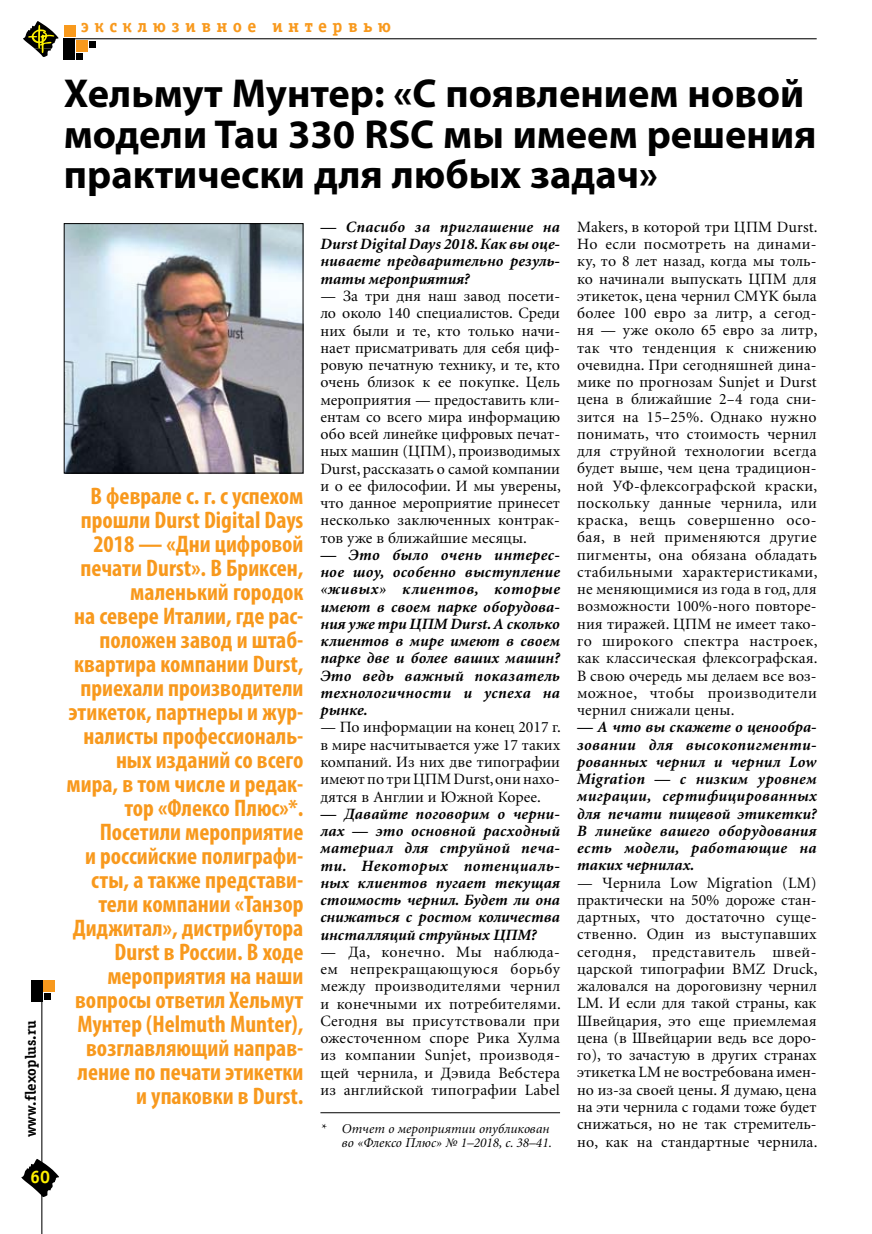
<style>
.page{position:relative;width:872px;height:1234px;background:#fff}
.page>*{position:absolute;margin:0;border:0;box-sizing:border-box;transform-origin:0 0}
.t1{font:700 40.5px/40.5px "Myriad Pro";color:#000}
.t2{font:700 condensed 24px/24px "Myriad Pro";color:#f8991d;text-align:right}
.t3{font:700 18px "Officina Serif C";letter-spacing:.3em;color:#f8991d}
.t4{font:700 18px "Officina Serif C";color:#fff200}
.t5{font:15.75px/17.2px "Minion Cyr";letter-spacing:.01em;color:#000;text-align:justify}
.t6{font:italic 700 15.75px/17.2px "Minion Cyr";letter-spacing:.01em;color:#000;text-align:justify}
.t7{font:700 15px "Officina Serif C";color:#000}
.t8{font:italic 13.5px/14.2px "Minion Cyr";color:#000;text-align:right}
</style>
<div class="page">
<svg style="left:23px;top:21px;width:36px;height:36px"></svg>
<div style="left:44px;top:992px;width:6px;height:7px;background:#000"></div>
<div style="left:31px;top:980px;width:11px;height:21px;background:#000"></div>
<div style="left:44px;top:980px;width:11px;height:11px;background:#f8991d"></div>
<hr style="left:41px;top:1000px;width:1px;height:233px;background:#000">
<svg style="left:21px;top:1158px;width:38px;height:38px"></svg>
<div style="left:76px;top:53px;width:7px;height:7px;background:#000"></div>
<svg style="left:90px;top:41px;width:6px;height:6px"></svg>
<div style="left:64px;top:39px;width:11px;height:21px;background:#000"></div>
<div style="left:77px;top:41px;width:11px;height:11px;background:#f8991d"></div>
<div style="left:64px;top:26px;width:11px;height:11px;background:#f8991d"></div>
<hr style="left:64px;top:38px;width:752px;height:1px;background:#000">
<img style="left:66px;top:225px;width:235px;height:246px">
<div style="left:64px;top:223px;width:239px;height:250px;border:1px solid #000"></div>
<hr style="left:320px;top:1112px;width:240px;height:1px;background:#000">
<p class="t3" style="left:81px;top:16px;width:312px">эксклюзивное интервью</p>
<p class="t7" style="left:22px;top:1137px;width:118px;rotate:-90deg">www.flexoplus.ru</p>
<p class="t4" style="left:30px;top:1165px;width:22px">60</p>
<h1 class="t1" style="left:64px;top:72px;width:754px">Хельмут Мунтер: «С появлением новой модели Tau 330 RSC мы имеем решения практически для любых задач»</h1>
<p class="t2" style="left:67px;top:483px;width:238px">В феврале с. г. с успехом прошли Durst Digital Days<br>2018 — «Дни цифровой печати Durst». В Бриксен, маленький городок<br>на севере Италии, где рас&shy;положен завод и штаб&shy;квартира компании Durst, приехали производители этикеток, партнеры и жур&shy;налисты профессиональ&shy;ных изданий со всего мира, в том числе и редак&shy;тор «Флексо Плюс»*.<br>Посетили мероприятие<br>и российские полиграфи&shy;сты, а также представи&shy;тели компании «Танзор<br>Диджитал», дистрибутора<br>Durst в России. В ходе мероприятия на наши вопросы ответил Хельмут<br>Мунтер (Helmuth Munter), возглавляющий направ&shy;ление по печати этикетки и упаковки в Durst.</p>
<p class="t6" style="left:320px;top:218px;width:241px">— Спасибо за приглашение на Durst Digital Days 2018. Как вы оце&shy;ниваете предварительно резуль&shy;таты мероприятия?</p>
<p class="t5" style="left:320px;top:287px;width:242px">— За три дня наш завод посети&shy;ло около 140 специалистов. Среди них были и те, кто только начи&shy;нает присматривать для себя циф&shy;ровую печатную технику, и те, кто очень близок к ее покупке. Цель мероприятия — предоставить кли&shy;ентам со всего мира информацию обо всей линейке цифровых печат&shy;ных машин (ЦПМ), производимых Durst, рассказать о самой компании и о ее философии. И мы уверены, что данное мероприятие принесет несколько заключенных контрак&shy;тов уже в ближайшие месяцы.</p>
<p class="t6" style="left:320px;top:546px;width:241px">— Это было очень интерес&shy;ное шоу, особенно выступление «живых» клиентов, которые имеют в своем парке оборудова&shy;ния уже три ЦПМ Durst. А сколько клиентов в мире имеют в своем парке две и более ваших машин?<br>Это ведь важный показатель технологичности и успеха на рынке.</p>
<p class="t5" style="left:320px;top:718px;width:242px">— По информации на конец 2017 г. в мире насчитывается уже 17 таких компаний. Из них две типографии имеют по три ЦПМ Durst, они нахо&shy;дятся в Англии и Южной Корее.</p>
<p class="t6" style="left:320px;top:804px;width:241px">— Давайте поговорим о черни&shy;лах — это основной расходный материал для струйной печа&shy;ти. Некоторых потенциаль&shy;ных клиентов пугает текущая стоимость чернил. Будет ли она снижаться с ростом количества инсталляций струйных ЦПМ?</p>
<p class="t5" style="left:320px;top:942px;width:242px">— Да, конечно. Мы наблюда&shy;ем непрекращающуюся борьбу между производителями чернил и конечными их потребителями.<br>Сегодня вы присутствовали при ожесточенном споре Рика Хулма из компании Sunjet, производя&shy;щей чернила, и Дэвида Вебстера из английской типографии Label</p>
<p class="t8" style="left:321px;top:1120px;width:233px">* Отчет о мероприятии опубликован во «Флексо Плюс» № 1–2018, с. 38–41.</p>
<p class="t5" style="left:577px;top:218px;width:242px">Makers, в которой три ЦПМ Durst.<br>Но если посмотреть на динами&shy;ку, то 8 лет назад, когда мы толь&shy;ко начинали выпускать ЦПМ для этикеток, цена чернил CMYK была более 100 евро за литр, а сегод&shy;ня — уже около 65 евро за литр, так что тенденция к снижению очевидна. При сегодняшней дина&shy;мике по прогнозам Sunjet и Durst цена в ближайшие 2–4 года сни&shy;зится на 15–25%. Однако нужно понимать, что стоимость чернил для струйной технологии всегда будет выше, чем цена традицион&shy;ной УФ-флексографской краски, поскольку данные чернила, или краска, вещь совершенно осо&shy;бая, в ней применяются другие пигменты, она обязана обладать стабильными характеристиками, не меняющимися из года в год, для возможности 100%-ного повторе&shy;ния тиражей. ЦПМ не имеет тако&shy;го широкого спектра настроек, как классическая флексографская.<br>В свою очередь мы делаем все воз&shy;можное, чтобы производители чернил снижали цены.</p>
<p class="t6" style="left:577px;top:718px;width:241px">— А что вы скажете о ценообра&shy;зовании для высокопигменти&shy;рованных чернил и чернил Low Migration — с низким уровнем миграции, сертифицированных для печати пищевой этикетки?<br>В линейке вашего оборудования есть модели, работающие на таких чернилах.</p>
<p class="t5" style="left:577px;top:873px;width:242px">— Чернила Low Migration (LM) практически на 50% дороже стан&shy;дартных, что достаточно суще&shy;ственно. Один из выступавших сегодня, представитель швей&shy;царской типографии BMZ Druck, жаловался на дороговизну чернил LM. И если для такой страны, как Швейцария, это еще приемлемая цена (в Швейцарии ведь все доро&shy;го), то зачастую в других странах этикетка LM не востребована имен&shy;но из-за своей цены. Я думаю, цена на эти чернила с годами тоже будет снижаться, но не так стремитель&shy;но, как на стандартные чернила.</p>
</div>
